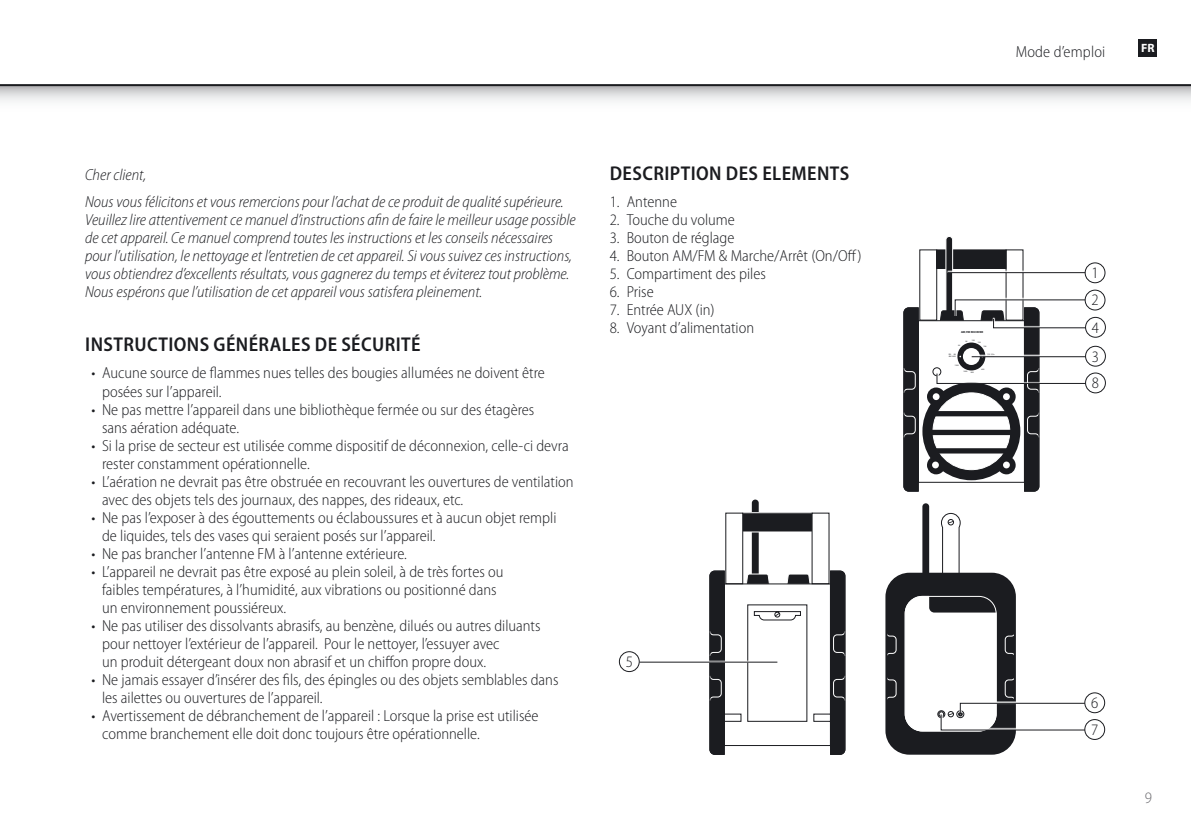
<style>
.page{position:relative;width:1191px;height:840px;background:#fff}
.page>*{position:absolute;margin:0;border:0;box-sizing:border-box;transform-origin:0 0}
.t1{font:600 semi-condensed 20px "Myriad Pro";letter-spacing:.02em;color:#1b1c20}
.t2{font:300 semi-condensed 16px/18px "Myriad Pro";color:#1b1c20}
.t3{font:italic 300 semi-condensed 16px/18px "Myriad Pro";color:#1b1c20}
.t4{font:300 semi-condensed 16px "Myriad Pro";color:#68676c}
.t5{font:700 12px "Myriad Pro";color:#fff}
.t6{font:700 2.8px "Myriad Pro";color:#1b1c20}
</style>
<div class="page">
<svg style="left:0;top:86px;width:1191px;height:15px;background:#d6d7d8"></svg>
<hr style="left:0;top:84px;width:1191px;height:2px;background:#1b1c20">
<div style="left:1138px;top:39px;width:19px;height:18px;background:#1b1c20"></div>
<div style="left:946px;top:236px;width:6px;height:83px;background:#1b1c20;border-radius:3px"></div>
<div style="left:945px;top:236px;width:8px;height:83px;border:1px solid #fff;border-radius:3px"></div>
<svg style="left:903px;top:249px;width:191px;height:243px"></svg>
<div style="left:1085px;top:263px;width:20px;height:19px;background:#fff;border-radius:50%"></div>
<div style="left:1084px;top:262px;width:21px;height:21px;border:1px solid #1b1c20;border-radius:50%"></div>
<div style="left:1085px;top:290px;width:20px;height:20px;background:#fff;border-radius:50%"></div>
<div style="left:1084px;top:289px;width:21px;height:21px;border:1px solid #1b1c20;border-radius:50%"></div>
<div style="left:1085px;top:317px;width:20px;height:20px;background:#fff;border-radius:50%"></div>
<div style="left:1085px;top:317px;width:21px;height:20px;border:1px solid #1b1c20;border-radius:50%"></div>
<div style="left:1085px;top:373px;width:20px;height:19px;background:#fff;border-radius:50%"></div>
<div style="left:1085px;top:372px;width:21px;height:21px;border:1px solid #1b1c20;border-radius:50%"></div>
<div style="left:1085px;top:346px;width:20px;height:20px;background:#fff;border-radius:50%"></div>
<div style="left:1085px;top:345px;width:21px;height:21px;border:1px solid #1b1c20;border-radius:50%"></div>
<div style="left:886px;top:573px;width:129px;height:180px;background:#1b1c20;border-radius:23px"></div>
<div style="left:905px;top:596px;width:91px;height:134px;background:#fff;border-radius:17px"></div>
<div style="left:922px;top:503px;width:7px;height:81px;background:#1b1c20;border-radius:3px"></div>
<div style="left:929px;top:579px;width:73px;height:33px;background:#1b1c20;border-radius:5px"></div>
<div style="left:904px;top:595px;width:92px;height:136px;border:1px solid #fff;border-radius:17px"></div>
<div style="left:885px;top:572px;width:131px;height:182px;border:2px solid #1b1c20;border-radius:23px"></div>
<svg style="left:940px;top:512px;width:21px;height:63px"></svg>
<svg style="left:885px;top:631px;width:204px;height:99px"></svg>
<div style="left:1084px;top:719px;width:20px;height:20px;background:#fff;border-radius:50%"></div>
<div style="left:1084px;top:718px;width:21px;height:21px;border:1px solid #1b1c20;border-radius:50%"></div>
<div style="left:1084px;top:692px;width:20px;height:20px;background:#fff;border-radius:50%"></div>
<div style="left:1084px;top:692px;width:21px;height:20px;border:1px solid #1b1c20;border-radius:50%"></div>
<div style="left:752px;top:499px;width:6px;height:83px;background:#1b1c20;border-radius:3px"></div>
<svg style="left:709px;top:512px;width:137px;height:243px"></svg>
<hr style="left:639px;top:659px;width:139px;height:2px;background:#fff">
<hr style="left:639px;top:661px;width:138px;height:1px;background:#1b1c20">
<div style="left:619px;top:650px;width:21px;height:21px;border:1px solid #1b1c20;border-radius:50%"></div>
<p class="t3" style="left:85px;top:162px;width:480px;line-height:27px">Cher client,<br>Nous vous félicitons et vous remercions pour l’achat de ce produit de qualité supérieure.</p>
<p class="t3" style="left:85px;top:211px;width:492px">Veuillez lire attentivement ce manuel d’instructions afin de faire le meilleur usage possible de cet appareil. Ce manuel comprend toutes les instructions et les conseils nécessaires pour l’utilisation, le nettoyage et l’entretien de cet appareil. Si vous suivez ces instructions, vous obtiendrez d’excellents résultats, vous gagnerez du temps et éviterez tout problème.<br>Nous espérons que l’utilisation de cet appareil vous satisfera pleinement.</p>
<p class="t1" style="left:85px;top:333px;width:337px">INSTRUCTIONS GÉNÉRALES DE SÉCURITÉ</p>
<p class="t2" style="left:102px;top:364px;width:444px;text-indent:-10px">• Aucune source de flammes nues telles des bougies allumées ne doivent être posées sur l’appareil.</p>
<p class="t2" style="left:102px;top:400px;width:434px;text-indent:-10px">• Ne pas mettre l’appareil dans une bibliothèque fermée ou sur des étagères sans aération adéquate.</p>
<p class="t2" style="left:102px;top:436px;width:468px;text-indent:-10px">• Si la prise de secteur est utilisée comme dispositif de déconnexion, celle-ci devra rester constamment opérationnelle.</p>
<p class="t2" style="left:102px;top:472px;width:473px;text-indent:-10px">• L’aération ne devrait pas être obstruée en recouvrant les ouvertures de ventilation avec des objets tels des journaux, des nappes, des rideaux, etc.</p>
<p class="t2" style="left:102px;top:508px;width:456px;text-indent:-10px">• Ne pas l’exposer à des égouttements ou éclaboussures et à aucun objet rempli de liquides, tels des vases qui seraient posés sur l’appareil.</p>
<p class="t2" style="left:92px;top:544px;width:317px">• Ne pas brancher l’antenne FM à l’antenne extérieure.</p>
<p class="t2" style="left:102px;top:562px;width:403px;text-indent:-10px">• L’appareil ne devrait pas être exposé au plein soleil, à de très fortes ou faibles températures, à l’humidité, aux vibrations ou positionné dans un environnement poussiéreux.</p>
<p class="t2" style="left:102px;top:616px;width:440px;text-indent:-10px">• Ne pas utiliser des dissolvants abrasifs, au benzène, dilués ou autres diluants pour nettoyer l’extérieur de l’appareil. Pour le nettoyer, l’essuyer avec<br>un produit détergeant doux non abrasif et un chiffon propre doux.</p>
<p class="t2" style="left:102px;top:670px;width:458px;text-indent:-10px">• Ne jamais essayer d’insérer des fils, des épingles ou des objets semblables dans les ailettes ou ouvertures de l’appareil.</p>
<p class="t2" style="left:102px;top:706px;width:438px;text-indent:-10px">• Avertissement de débranchement de l’appareil : Lorsque la prise est utilisée comme branchement elle doit donc toujours être opérationnelle.</p>
<p class="t1" style="left:610px;top:162px;width:11px">DESCRI</p>
<p class="t1" style="left:670px;top:162px;width:22px">PTION</p>
<p class="t1" style="left:726px;top:162px;width:12px">DES</p>
<p class="t1" style="left:762px;top:162px;width:12px">ELEMENTS</p>
<p class="t2" style="left:609px;top:193px;width:69px">1. Antenne</p>
<p class="t2" style="left:609px;top:211px;width:127px">2. Touche du volume</p>
<p class="t2" style="left:609px;top:229px;width:126px">3. Bouton de réglage</p>
<p class="t2" style="left:609px;top:247px;width:253px">4. Bouton AM/FM &amp; Marche/Arrêt (On/Off)</p>
<p class="t2" style="left:609px;top:265px;width:158px">5. Compartiment des piles</p>
<p class="t2" style="left:609px;top:283px;width:46px">6. Prise</p>
<p class="t2" style="left:609px;top:301px;width:107px">7. Entrée AUX (in)</p>
<p class="t2" style="left:609px;top:319px;width:146px">8. Voyant d’alimentation</p>
<p class="t2" style="left:625px;top:652px;width:9px">5</p>
<p class="t2" style="left:1015px;top:43px;width:91px">Mode d’emploi</p>
<p class="t5" style="left:1141px;top:40px;width:15px">FR</p>
<p class="t6" style="left:961px;top:330px;width:24px">AM/fM RECiEVER</p>
<p class="t2" style="left:1091px;top:259px;width:9px;line-height:27.2px;text-align:justify">1<br>2<br>4</p>
<p class="t2" style="left:1091px;top:347px;width:9px">3</p>
<p class="t2" style="left:1091px;top:374px;width:9px">8</p>
<p class="t2" style="left:1091px;top:693px;width:9px">6</p>
<p class="t2" style="left:1091px;top:720px;width:9px">7</p>
<p class="t4" style="left:1144px;top:789px;width:9px">9</p>
</div>
